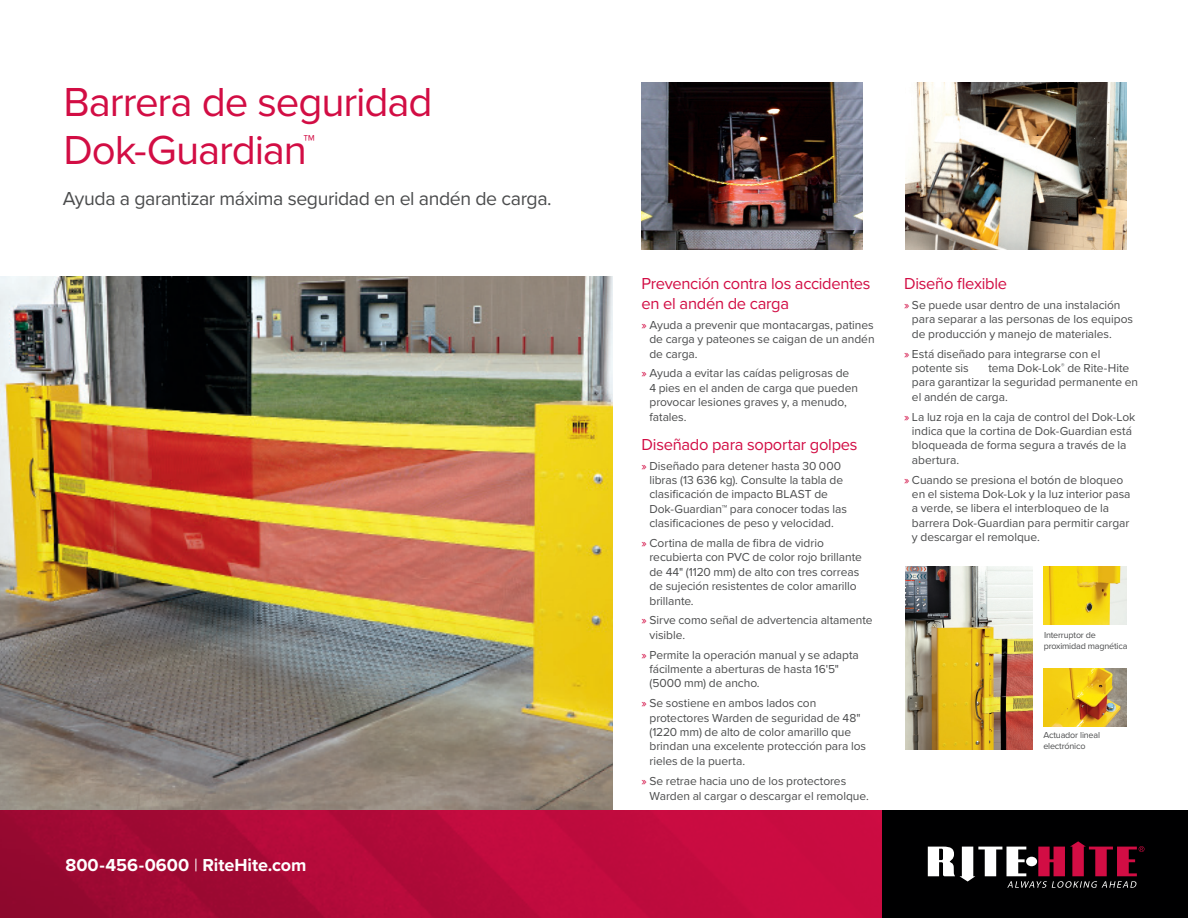
<style>
.page{position:relative;width:1188px;height:918px;background:#fff}
.page>*{position:absolute;margin:0;border:0;box-sizing:border-box;transform-origin:0 0}
.Headline_Red_29_pt{font:42px/48px "Proxima Nova";letter-spacing:-.025em;color:#d20d44}
.Subhead_Grey_14_pt{font:19.5px "Proxima Nova";letter-spacing:-.02em;color:#4b4c4d}
.t1{font:700 18px "Proxima Nova";color:#fff}
.Subhead_Red_12_pt{font:16.5px/19.8px "Proxima Nova";letter-spacing:-.015em;color:#d20d44}
.Body_Copy_8_5_pt{font:12px/14.4px "Proxima Nova";letter-spacing:-.005em;color:#4b4c4d}
.t2{font:9px/10.8px "Proxima Nova";letter-spacing:-.02em;color:#4b4c4d}
.s1{font-weight:400}
.s2{color:#d20d44}
</style>
<div class="page">
<img style="left:0;top:810px;width:883px;height:108px">
<div style="left:883px;top:810px;width:305px;height:108px;background:#000001"></div>
<svg style="left:928px;top:841px;width:216px;height:47px"></svg>
<img style="left:0;top:276px;width:612px;height:534px">
<img style="left:642px;top:83px;width:221px;height:166px">
<img style="left:905px;top:83px;width:221px;height:166px">
<img style="left:905px;top:567px;width:127px;height:183px">
<img style="left:1043px;top:668px;width:83px;height:58px">
<img style="left:1043px;top:567px;width:83px;height:58px">
<p class="Headline_Red_29_pt" style="left:63px;top:76px;width:371px">Barrera de seguridad<br>Dok-Guardian<sup>™</sup></p>
<p class="Subhead_Grey_14_pt" style="left:63px;top:184px;width:490px">Ayuda a garantizar máxima seguridad en el andén de carga.</p>
<p class="t1" style="left:65px;top:851px;width:243px">800-456-0600 <span class="s1">|</span> RiteHite.com</p>
<p class="Subhead_Red_12_pt" style="left:642px;top:273px;width:230px">Prevención contra los accidentes en el andén de carga</p>
<p class="Body_Copy_8_5_pt" style="left:649px;top:317px;width:227px;text-align:justify;text-indent:-8px"><span class="s2">»</span> Ayuda a prevenir que montacargas, patines de carga y pateones se caigan de un andén de carga.</p>
<p class="Body_Copy_8_5_pt" style="left:649px;top:365px;width:210px;text-indent:-8px"><span class="s2">»</span> Ayuda a evitar las caídas peligrosas de<br>4 pies en el anden de carga que pueden provocar lesiones graves y, a menudo, fatales.</p>
<p class="Subhead_Red_12_pt" style="left:642px;top:434px;width:218px">Diseñado para soportar golpes</p>
<p class="Body_Copy_8_5_pt" style="left:649px;top:458px;width:199px;text-indent:-8px"><span class="s2">»</span> Diseñado para detener hasta 30 000 libras (13 636 kg). Consulte la tabla de clasificación de impacto BLAST de Dok-Guardian™ para conocer todas las clasificaciones de peso y velocidad.</p>
<p class="Body_Copy_8_5_pt" style="left:649px;top:535px;width:214px;text-indent:-8px"><span class="s2">»</span> Cortina de malla de fibra de vidrio recubierta con PVC de color rojo brillante de 44" (1120 mm) de alto con tres correas de sujeción resistentes de color amarillo brillante.</p>
<p class="Body_Copy_8_5_pt" style="left:649px;top:613px;width:225px;text-indent:-8px"><span class="s2">»</span> Sirve como señal de advertencia altamente visible.</p>
<p class="Body_Copy_8_5_pt" style="left:649px;top:647px;width:211px;text-indent:-8px"><span class="s2">»</span> Permite la operación manual y se adapta fácilmente a aberturas de hasta 16'5" (5000 mm) de ancho.</p>
<p class="Body_Copy_8_5_pt" style="left:649px;top:696px;width:218px;text-indent:-8px"><span class="s2">»</span> Se sostiene en ambos lados con protectores Warden de seguridad de 48" (1220 mm) de alto de color amarillo que brindan una excelente protección para los rieles de la puerta.</p>
<p class="Body_Copy_8_5_pt" style="left:649px;top:773px;width:221px;line-height:15.3px;text-indent:-8px"><span class="s2">»</span> Se retrae hacia uno de los protectores<br>Warden al cargar o descargar el remolque.</p>
<p class="Subhead_Red_12_pt" style="left:904px;top:273px;width:105px">Diseño flexible</p>
<p class="Body_Copy_8_5_pt" style="left:912px;top:297px;width:223px;text-indent:-8px"><span class="s2">»</span> Se puede usar dentro de una instalación para separar a las personas de los equipos de producción y manejo de materiales.</p>
<p class="Body_Copy_8_5_pt" style="left:912px;top:346px;width:190px;text-indent:-8px"><span class="s2">»</span> Está diseñado para integrarse con el potente sis</p>
<p class="Body_Copy_8_5_pt" style="left:912px;top:360px;width:228px;text-indent:77px">tema Dok-Lok<sup>®</sup> de Rite-Hite para garantizar la seguridad permanente en el andén de carga.</p>
<p class="Body_Copy_8_5_pt" style="left:912px;top:409px;width:225px;text-indent:-8px"><span class="s2">»</span> La luz roja en la caja de control del Dok-Lok indica que la cortina de Dok-Guardian está bloqueada de forma segura a través de la abertura.</p>
<p class="Body_Copy_8_5_pt" style="left:912px;top:472px;width:220px;text-indent:-8px"><span class="s2">»</span> Cuando se presiona el botón de bloqueo en el sistema Dok-Lok y la luz interior pasa a verde, se libera el interbloqueo de la barrera Dok-Guardian para permitir cargar y descargar el remolque.</p>
<p class="t2" style="left:1044px;top:629px;width:85px">Interruptor de proximidad magnética</p>
<p class="t2" style="left:1043px;top:729px;width:58px">Actuador lineal electrónico</p>
</div>
